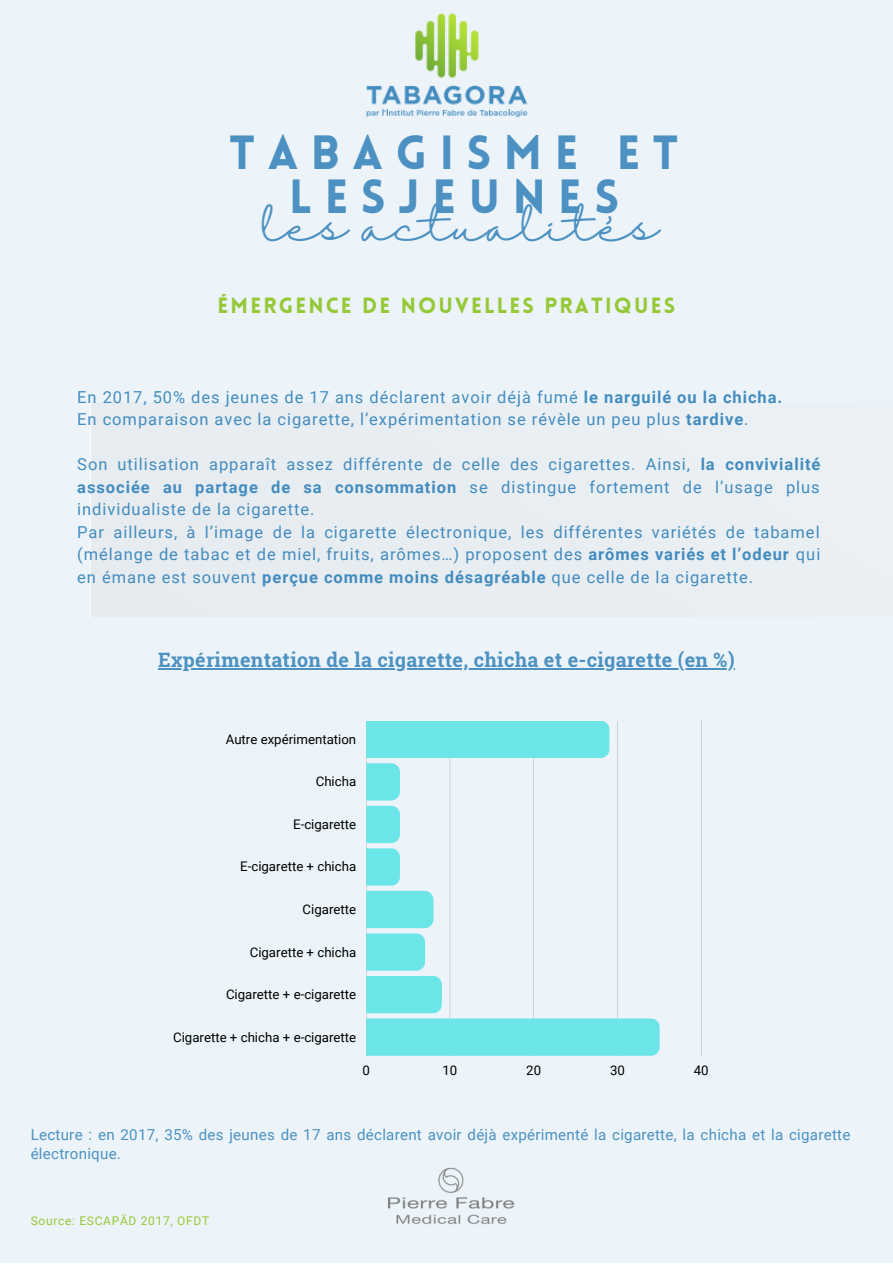
<style>
.page{position:relative;width:893px;height:1264px;background:#fff}
.page>*{position:absolute;margin:0;border:0;box-sizing:border-box;transform-origin:0 0}
.t1{font:900 46.95px/43.8px "Lovelo";letter-spacing:.265em;color:#4c91c2;text-align:center}
.t2{font:40.8px "Halimun";color:#4c91c2}
.t3{font:900 21.6px "Lovelo";letter-spacing:.1em;color:#95c937}
.t4{font:700 19.8px "Roboto Slab";letter-spacing:.015em;color:#4c91c2}
.t5{font:16.5px/22.5px "Roboto";letter-spacing:.06em;color:#438cbf}
.t6{font:15.15px/19px "Roboto";letter-spacing:.015em;color:#4c91c2}
.t7{font:13.2px "Roboto";color:#000}
.t8{font:12px "Roboto";letter-spacing:.06em;color:#95c937}
.s1{font-weight:700}
</style>
<div class="page">
<div style="left:0;top:0;width:892px;height:1262px;background:#ecf4f9"></div>
<img style="left:366px;top:13px;width:162px;height:105px">
<hr style="left:158px;top:668px;width:576px;height:1px;background:#4c91c2">
<svg style="left:366px;top:721px;width:243px;height:249px"></svg>
<svg style="left:366px;top:976px;width:293px;height:79px"></svg>
<img style="left:387px;top:1167px;width:128px;height:57px">
<h1 class="t1" style="left:229px;top:136px;width:450px">TABAGISME ET<br>LESJEUNES</h1>
<h2 class="t2" style="left:262px;top:203px;width:398px">les actualités</h2>
<h3 class="t3" style="left:217px;top:297px;width:459px">ÉMERGENCE DE NOUVELLES PRATIQUES</h3>
<p class="t5" style="left:77px;top:386px;width:706px">En 2017, 50% des jeunes de 17 ans déclarent avoir déjà fumé <span class="s1">le narguilé ou la chicha.<br></span>En comparaison avec la cigarette, l’expérimentation se révèle un peu plus <span class="s1">tardive</span>.</p>
<p class="t5" style="left:77px;top:453px;width:744px">Son utilisation apparaît assez différente de celle des cigarettes. Ainsi, <span class="s1">la convivialité associée au partage de sa consommation</span> se distingue fortement de l’usage plus individualiste de la cigarette.<br>Par ailleurs, à l’image de la cigarette électronique, les différentes variétés de tabamel (mélange de tabac et de miel, fruits, arômes…) proposent des <span class="s1">arômes variés et l’odeur</span> qui en émane est souvent <span class="s1">perçue comme moins désagréable</span> que celle de la cigarette.</p>
<p class="t4" style="left:158px;top:646px;width:578px">Expérimentation de la cigarette, chicha et e-cigarette (en %)</p>
<p class="t7" style="left:226px;top:731px;width:132px">Autre expérimentation</p>
<p class="t7" style="left:316px;top:774px;width:42px">Chicha</p>
<p class="t7" style="left:293px;top:816px;width:65px">E-cigarette</p>
<p class="t7" style="left:240px;top:859px;width:117px">E-cigarette + chicha</p>
<p class="t7" style="left:302px;top:901px;width:55px">Cigarette</p>
<p class="t7" style="left:250px;top:944px;width:108px">Cigarette + chicha</p>
<p class="t7" style="left:226px;top:986px;width:132px">Cigarette + e-cigarette</p>
<p class="t7" style="left:173px;top:1029px;width:185px">Cigarette + chicha + e-cigarette</p>
<p class="t7" style="left:362px;top:1062px;width:9px">0</p>
<p class="t7" style="left:442px;top:1062px;width:16px">10</p>
<p class="t7" style="left:526px;top:1062px;width:16px">20</p>
<p class="t7" style="left:610px;top:1062px;width:16px">30</p>
<p class="t7" style="left:693px;top:1062px;width:16px">40</p>
<p class="t6" style="left:31px;top:1125px;width:821px">Lecture : en 2017, 35% des jeunes de 17 ans déclarent avoir déjà expérimenté la cigarette, la chicha et la cigarette électronique.</p>
<p class="t8" style="left:31px;top:1213px;width:180px">Source: ESCAPÄD 2017, OFDT</p>
</div>
